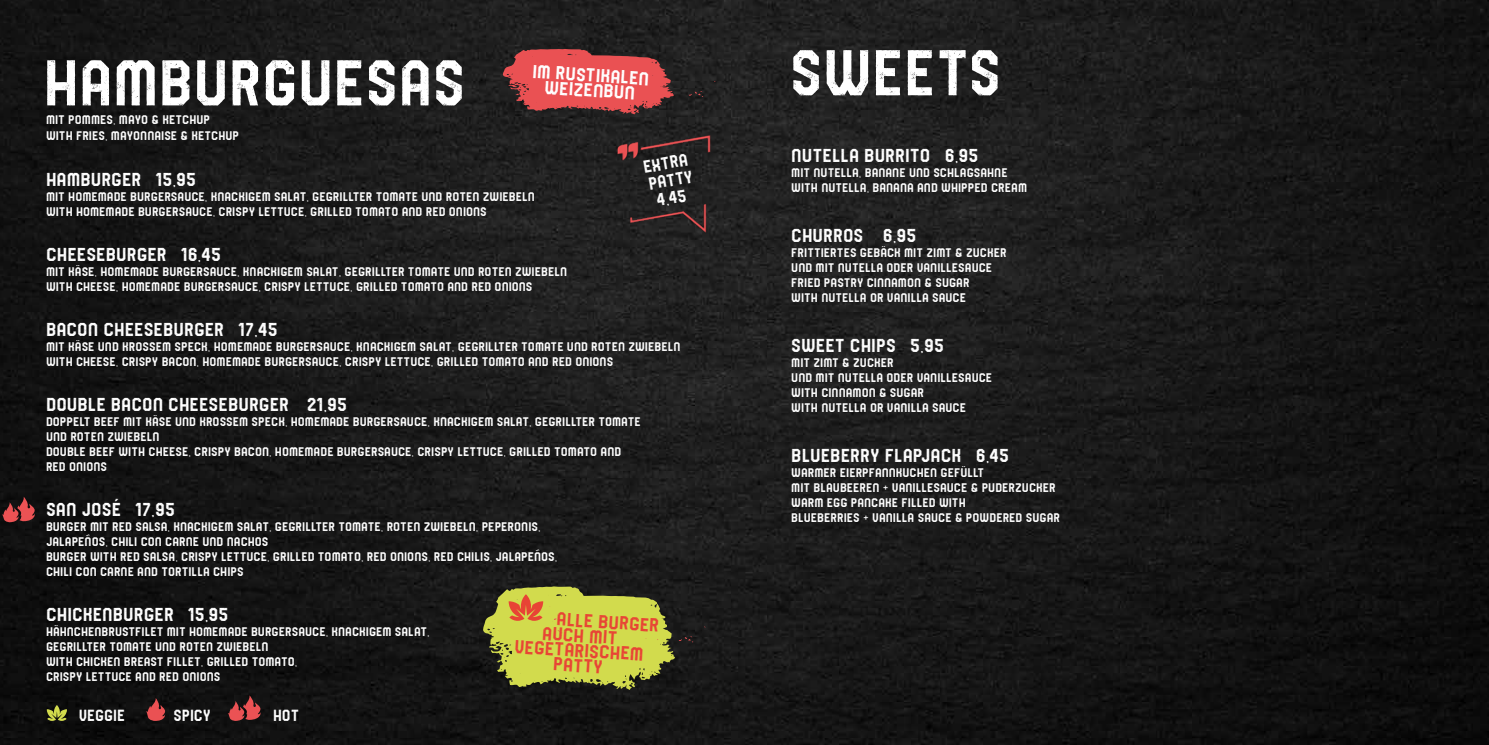
<style>
.page{position:relative;width:1489px;height:745px;background:#fff}
.page>*{position:absolute;margin:0;border:0;box-sizing:border-box;transform-origin:0 0}
.t1{font:64.75px "Douglas Calgury Block";color:#fff}
.t2{font:18.75px/15px "Douglas Calgury Block";color:#fff;text-align:center}
.t3{font:18.75px "Douglas Calgury Block";color:#e84435}
.t4{font:17.5px/17.5px "Douglas Calgury Block";color:#fff;text-align:justify}
.t5{font:16.12px "Douglas Calgury Block";color:#fff}
.t6{font:12.5px/15px "Douglas Calgury Block";color:#fff}
</style>
<div class="page">
<img style="left:0;top:0;width:1488px;height:744px">
<img style="left:599px;top:119px;width:140px;height:133px">
<svg style="left:688px;top:91px;width:15px;height:7px"></svg>
<svg style="left:502px;top:49px;width:172px;height:65px;background:#b54445"></svg>
<svg style="left:710px;top:81px;width:7px;height:8px"></svg>
<svg style="left:47px;top:704px;width:20px;height:16px"></svg>
<svg style="left:146px;top:697px;width:19px;height:23px"></svg>
<svg style="left:227px;top:694px;width:34px;height:27px"></svg>
<svg style="left:1px;top:495px;width:35px;height:27px"></svg>
<svg style="left:700px;top:626px;width:7px;height:8px"></svg>
<svg style="left:483px;top:586px;width:210px;height:103px;background:#9a9c3c"></svg>
<h1 class="t1" style="left:43px;top:39px;width:424px">HAMBURGUESAS</h1>
<p class="t6" style="left:46px;top:112px;width:195px">MIT POMMES, MAYO &amp; KETCHUP<br>WITH FRIES, MAYONNAISE &amp; KETCHUP</p>
<h2 class="t2" style="left:533px;top:63px;width:118px;rotate:4deg">IM RUSTIKALEN<br>WEIZENBUN</h2>
<h3 class="t4" style="left:641px;top:158px;width:49px;rotate:-10deg">EXTRA PATTY 4,45</h3>
<h2 class="t2" style="left:46px;top:171px;width:152px">HAMBURGER 15,95</h2>
<p class="t6" style="left:46px;top:188px;width:490px">MIT HOMEMADE BURGERSAUCE, KNACKIGEM SALAT, GEGRILLTER TOMATE UND ROTEN ZWIEBELN<br>WITH HOMEMADE BURGERSAUCE, CRISPY LETTUCE, GRILLED TOMATO AND RED ONIONS</p>
<h2 class="t2" style="left:46px;top:246px;width:177px">CHEESEBURGER 16,45</h2>
<p class="t6" style="left:46px;top:263px;width:522px">MIT KÄSE, HOMEMADE BURGERSAUCE, KNACKIGEM SALAT, GEGRILLTER TOMATE UND ROTEN ZWIEBELN<br>WITH CHEESE, HOMEMADE BURGERSAUCE, CRISPY LETTUCE, GRILLED TOMATO AND RED ONIONS</p>
<h2 class="t2" style="left:46px;top:321px;width:233px">BACON CHEESEBURGER 17,45</h2>
<p class="t6" style="left:46px;top:338px;width:636px">MIT KÄSE UND KROSSEM SPECK, HOMEMADE BURGERSAUCE, KNACKIGEM SALAT, GEGRILLTER TOMATE UND ROTEN ZWIEBELN<br>WITH CHEESE, CRISPY BACON, HOMEMADE BURGERSAUCE, CRISPY LETTUCE, GRILLED TOMATO AND RED ONIONS</p>
<h2 class="t2" style="left:46px;top:396px;width:302px">DOUBLE BACON CHEESEBURGER 21,95</h2>
<p class="t6" style="left:46px;top:413px;width:596px">DOPPELT BEEF MIT KÄSE UND KROSSEM SPECK, HOMEMADE BURGERSAUCE, KNACKIGEM SALAT, GEGRILLTER TOMATE UND ROTEN ZWIEBELN<br>DOUBLE BEEF WITH CHEESE, CRISPY BACON, HOMEMADE BURGERSAUCE, CRISPY LETTUCE, GRILLED TOMATO AND RED ONIONS</p>
<h2 class="t2" style="left:46px;top:501px;width:130px">SAN JOSÉ 17,95</h2>
<p class="t6" style="left:46px;top:518px;width:513px">BURGER MIT RED SALSA, KNACKIGEM SALAT, GEGRILLTER TOMATE, ROTEN ZWIEBELN, PEPERONIS, JALAPEÑOS, CHILI CON CARNE UND NACHOS<br>BURGER WITH RED SALSA, CRISPY LETTUCE, GRILLED TOMATO, RED ONIONS, RED CHILIS, JALAPEÑOS, CHILI CON CARNE AND TORTILLA CHIPS</p>
<h2 class="t2" style="left:46px;top:606px;width:184px">CHICKENBURGER 15,95</h2>
<p class="t6" style="left:46px;top:623px;width:385px">HÄHNCHENBRUSTFILET MIT HOMEMADE BURGERSAUCE, KNACKIGEM SALAT, GEGRILLTER TOMATE UND ROTEN ZWIEBELN<br>WITH CHICKEN BREAST FILLET, GRILLED TOMATO,<br>CRISPY LETTUCE AND RED ONIONS</p>
<h2 class="t3" style="left:557px;top:605px;width:104px;rotate:4deg">ALLE BURGER</h2>
<h2 class="t3" style="left:543px;top:619px;width:77px;rotate:4deg">AUCH MIT</h2>
<h2 class="t3" style="left:515px;top:632px;width:131px;rotate:4deg">VEGETARISCHEM</h2>
<h2 class="t3" style="left:554px;top:650px;width:51px;rotate:4deg">PATTY</h2>
<p class="t5" style="left:79px;top:703px;width:48px">VEGGIE</p>
<p class="t5" style="left:173px;top:703px;width:39px">SPICY</p>
<p class="t5" style="left:273px;top:703px;width:28px">HOT</p>
<h1 class="t1" style="left:789px;top:28px;width:213px">SWEETS</h1>
<h2 class="t2" style="left:791px;top:147px;width:189px">NUTELLA BURRITO 6,95</h2>
<p class="t6" style="left:791px;top:164px;width:237px">MIT NUTELLA, BANANE UND SCHLAGSAHNE<br>WITH NUTELLA, BANANA AND WHIPPED CREAM</p>
<h2 class="t2" style="left:791px;top:227px;width:127px">CHURROS 6,95</h2>
<p class="t6" style="left:791px;top:244px;width:217px">FRITTIERTES GEBÄCK MIT ZIMT &amp; ZUCKER<br>UND MIT NUTELLA ODER VANILLESAUCE<br>FRIED PASTRY CINNAMON &amp; SUGAR<br>WITH NUTELLA OR VANILLA SAUCE</p>
<h2 class="t2" style="left:791px;top:337px;width:154px">SWEET CHIPS 5,95</h2>
<p class="t6" style="left:791px;top:354px;width:202px">MIT ZIMT &amp; ZUCKER<br>UND MIT NUTELLA ODER VANILLESAUCE<br>WITH CINNAMON &amp; SUGAR<br>WITH NUTELLA OR VANILLA SAUCE</p>
<h2 class="t2" style="left:791px;top:447px;width:219px">BLUEBERRY FLAPJACK 6,45</h2>
<p class="t6" style="left:791px;top:464px;width:270px">WARMER EIERPFANNKUCHEN GEFÜLLT<br>MIT BLAUBEEREN + VANILLESAUCE &amp; PUDERZUCKER WARM EGG PANCAKE FILLED WITH<br>BLUEBERRIES + VANILLA SAUCE &amp; POWDERED SUGAR</p>
</div>
